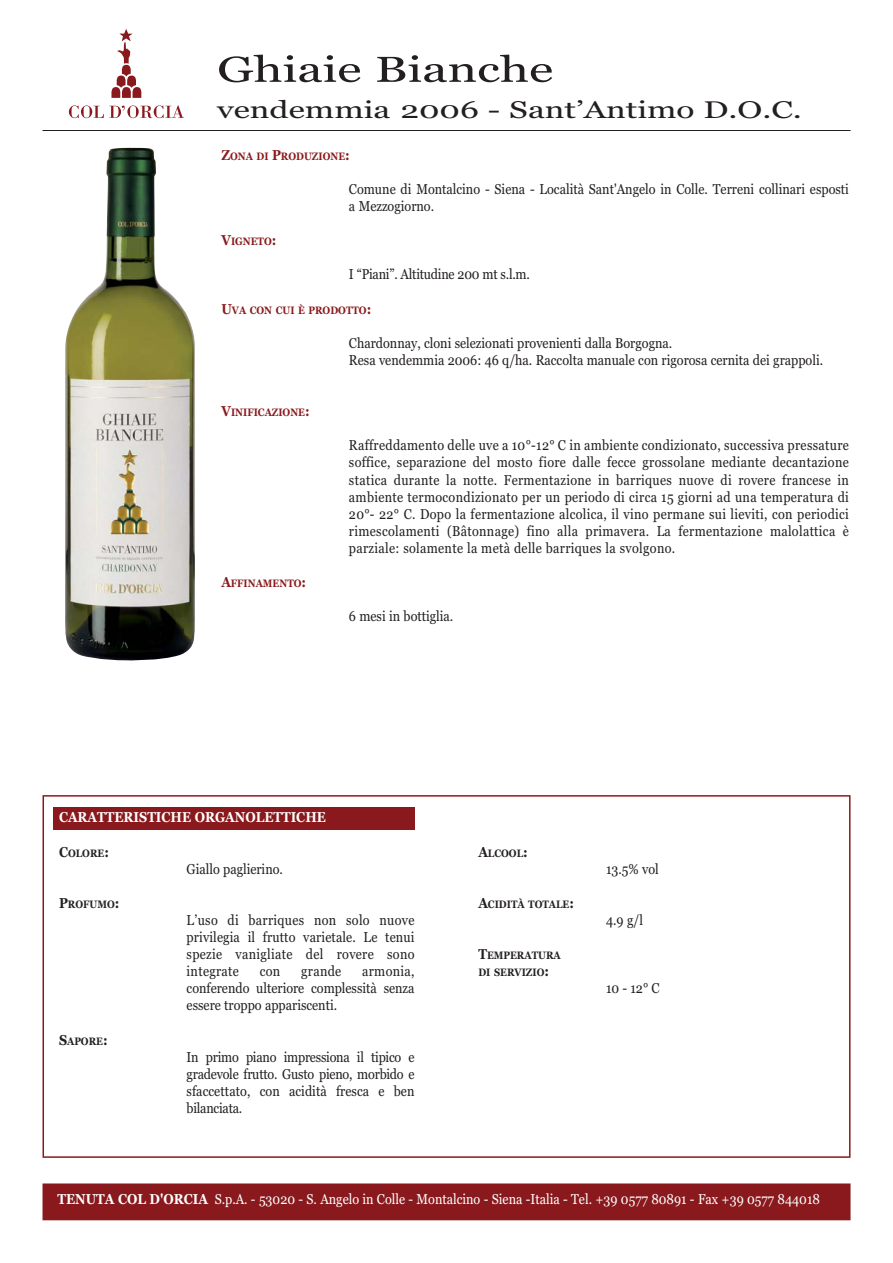
<style>
.page{position:relative;width:893px;height:1263px;background:#fff}
.page>*{position:absolute;margin:0;border:0;box-sizing:border-box;transform-origin:0 0}
.t1{font:36px "Georgia";color:#231f20;scale:1.39 1}
.t2{font:24px "Georgia";color:#231f20;scale:1.39 1}
.t3{font:14.25px/17.1px "Georgia";color:#231f20;text-align:justify;scale:.88 1}
.t4{font:14.25px "Georgia";color:#fff;scale:.88 1}
.t5{font:14.25px "Georgia";letter-spacing:-.02em;color:#231f20;scale:.88 1}
.t6{font:700 14.25px "Georgia";color:#fff;scale:.88 1}
.t7{font:700 10.65px "Georgia";color:#89191c;scale:.88 1}
.t8{font:700 10.65px/17.1px "Georgia";color:#231f20;scale:.88 1}
.s1{font-size:14.25px}
.s2{font-weight:700}
</style>
<div class="page">
<svg style="left:69px;top:105px;width:115px;height:13px"></svg>
<svg style="left:111px;top:29px;width:31px;height:69px"></svg>
<div style="left:54px;top:807px;width:361px;height:22px;background:#89191c"></div>
<div style="left:44px;top:1185px;width:805px;height:34px;background:#89191c"></div>
<div style="left:43px;top:1183px;width:807px;height:37px;border:2px solid #89191c"></div>
<div style="left:43px;top:795px;width:807px;height:363px;border:2px solid #89191c"></div>
<hr style="left:43px;top:130px;width:807px;height:1px;background:#231f20">
<img style="left:65px;top:147px;width:130px;height:514px">
<h1 class="t1" style="left:217px;top:55px;width:243px">Ghiaie Bianche</h1>
<h2 class="t2" style="left:217px;top:100px;width:422px">vendemmia 2006 - Sant’Antimo D.O.C.</h2>
<p class="t7" style="left:221px;top:150px;width:147px"><span class="s1">Z</span>ONA DI <span class="s1">P</span>RODUZIONE<span class="s1">:</span></p>
<p class="t3" style="left:349px;top:181px;width:570px">Comune di Montalcino - Siena - Località Sant'Angelo in Colle. Terreni collinari esposti a Mezzogiorno.</p>
<p class="t7" style="left:221px;top:235px;width:64px"><span class="s1">V</span>IGNETO<span class="s1">:</span></p>
<p class="t5" style="left:349px;top:269px;width:207px">I “Piani”. Altitudine 200 mt s.l.m.</p>
<p class="t7" style="left:221px;top:304px;width:172px"><span class="s1">U</span>VA CON CUI È PRODOTTO<span class="s1">:</span></p>
<p class="t3" style="left:349px;top:335px;width:540px">Chardonnay, cloni selezionati provenienti dalla Borgogna.<br>Resa vendemmia 2006: 46 q/ha. Raccolta manuale con rigorosa cernita dei grappoli.</p>
<p class="t7" style="left:221px;top:406px;width:102px"><span class="s1">V</span>INIFICAZIONE<span class="s1">:</span></p>
<p class="t3" style="left:349px;top:438px;width:570px">Raffreddamento delle uve a 10°-12° C in ambiente condizionato, successiva pressature soffice, separazione del mosto fiore dalle fecce grossolane mediante decantazione statica durante la notte. Fermentazione in barriques nuove di rovere francese in ambiente termocondizionato per un periodo di circa 15 giorni ad una temperatura di 20°- 22° C. Dopo la fermentazione alcolica, il vino permane sui lieviti, con periodici rimescolamenti (Bâtonnage) fino alla primavera. La fermentazione malolattica è parziale: solamente la metà delle barriques la svolgono.</p>
<p class="t7" style="left:221px;top:577px;width:98px"><span class="s1">A</span>FFINAMENTO<span class="s1">:</span></p>
<p class="t3" style="left:349px;top:609px;width:120px">6 mesi in bottiglia.</p>
<p class="t6" style="left:59px;top:809px;width:305px">CARATTERISTICHE ORGANOLETTICHE</p>
<p class="t8" style="left:59px;top:844px;width:58px"><span class="s1">C</span>OLORE<span class="s1">:</span></p>
<p class="t3" style="left:187px;top:861px;width:111px">Giallo paglierino.</p>
<p class="t8" style="left:59px;top:896px;width:70px"><span class="s1">P</span>ROFUMO<span class="s1">:</span></p>
<p class="t3" style="left:187px;top:913px;width:261px">L’uso di barriques non solo nuove privilegia il frutto varietale. Le tenui spezie vanigliate del rovere sono integrate</p>
<p class="t3" style="left:260px;top:964px;width:25px">con</p>
<p class="t3" style="left:301px;top:964px;width:47px">grande</p>
<p class="t3" style="left:187px;top:964px;width:261px;text-indent:176px">armonia, conferendo ulteriore complessità senza essere troppo appariscenti.</p>
<p class="t8" style="left:59px;top:1032px;width:57px"><span class="s1">S</span>APORE<span class="s1">:</span></p>
<p class="t3" style="left:187px;top:1049px;width:261px">In primo piano impressiona il tipico e gradevole frutto. Gusto pieno, morbido e sfaccettato, con acidità fresca e ben bilanciata.</p>
<p class="t8" style="left:478px;top:844px;width:58px"><span class="s1">A</span>LCOOL<span class="s1">:</span></p>
<p class="t8" style="left:478px;top:896px;width:110px"><span class="s1">A</span>CIDITÀ TOTALE<span class="s1">:</span></p>
<p class="t8" style="left:478px;top:947px;width:95px"><span class="s1">T</span>EMPERATURA<br>DI SERVIZIO<span class="s1">:</span></p>
<p class="t3" style="left:606px;top:861px;width:61px">13.5% vol</p>
<p class="t3" style="left:606px;top:913px;width:43px">4.9 g/l</p>
<p class="t3" style="left:606px;top:981px;width:63px">10 - 12° C</p>
<p class="t4" style="left:58px;top:1193px;width:868px"><span class="s2">TENUTA COL D'ORCIA</span> S.p.A. - 53020 - S. Angelo in Colle - Montalcino - Siena -Italia - Tel. +39 0577 80891 - Fax +39 0577 844018</p>
</div>
